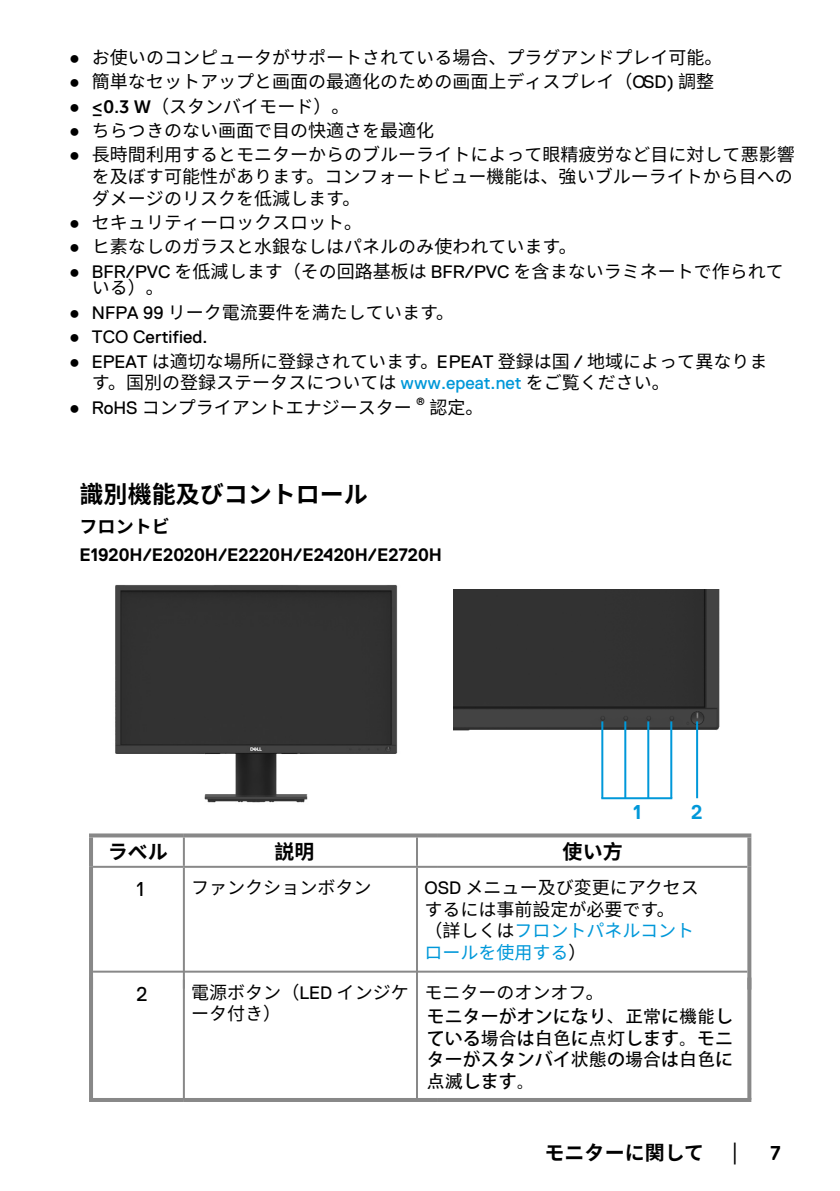
<style>
.page{position:relative;width:840px;height:1191px;background:#fff}
.page>*{position:absolute;margin:0;border:0;box-sizing:border-box;transform-origin:0 0}
.t1{font:700 24px "Noto Sans Hans";color:#000}
.t2{font:700 20px "Noto Sans Hans";color:#000}
.t3{font:700 20px "Dell Replica";color:#0098d9}
.t4{font:20px "Dell Replica";color:#000}
.t5{font:700 20px "Dell Replica";color:#000}
.t6{font:18px/21.6px "Noto Sans Hans";color:#000}
.t7{font:18px/21.6px "Adobe Heiti Std";color:#000;text-align:justify}
.t8{font:700 18px "Dell Replica";color:#000}
.t9{font:18px "Dell Replica";color:#000}
.t10{font:700 18px "Noto Sans Hans";color:#000}
.t11{font:18px "Arial";color:#000}
.t12{font:10.4px "Dell Replica";color:#000}
.s1{font-family:"Arial"}
.s2{font-family:"Dell Replica"}
.s3{font-family:"Museo Sans 700"}
.s4{font-family:"Dell Replica";color:#0098d9}
.s5{color:#0098d9}
</style>
<div class="page">
<img style="left:453px;top:590px;width:267px;height:149px">
<hr style="left:601px;top:721px;width:2px;height:77px;background:#0098d9">
<hr style="left:624px;top:721px;width:2px;height:77px;background:#0098d9">
<hr style="left:647px;top:721px;width:2px;height:77px;background:#0098d9">
<hr style="left:670px;top:721px;width:2px;height:77px;background:#0098d9">
<hr style="left:695px;top:721px;width:2px;height:77px;background:#0098d9">
<hr style="left:601px;top:797px;width:71px;height:2px;background:#0098d9">
<img style="left:115px;top:584px;width:283px;height:219px">
<svg style="left:93px;top:837px;width:654px;height:142px"></svg>
<svg style="left:89px;top:833px;width:95px;height:4px"></svg>
<hr style="left:89px;top:837px;width:4px;height:30px;background:#888">
<svg style="left:184px;top:833px;width:253px;height:4px"></svg>
<svg style="left:437px;top:833px;width:314px;height:4px"></svg>
<svg style="left:747px;top:837px;width:4px;height:30px"></svg>
<hr style="left:89px;top:867px;width:4px;height:122px;background:#888">
<svg style="left:747px;top:867px;width:4px;height:110px"></svg>
<div style="left:88px;top:977px;width:6px;height:122px;background:#888"></div>
<svg style="left:746px;top:977px;width:5px;height:121px"></svg>
<hr style="left:89px;top:1098px;width:95px;height:4px;background:#888">
<hr style="left:184px;top:1098px;width:253px;height:4px;background:#888">
<hr style="left:437px;top:1098px;width:314px;height:4px;background:#888">
<hr style="left:183px;top:837px;width:2px;height:29px;background:#888">
<hr style="left:416px;top:837px;width:2px;height:29px;background:#888">
<hr style="left:93px;top:866px;width:91px;height:2px;background:#888">
<hr style="left:184px;top:866px;width:253px;height:2px;background:#888">
<hr style="left:183px;top:868px;width:2px;height:120px;background:#888">
<hr style="left:437px;top:866px;width:310px;height:2px;background:#888">
<hr style="left:416px;top:868px;width:2px;height:120px;background:#888">
<hr style="left:93px;top:970px;width:91px;height:2px;background:#888">
<hr style="left:184px;top:970px;width:253px;height:2px;background:#888">
<hr style="left:182px;top:979px;width:3px;height:120px;background:#888">
<hr style="left:437px;top:970px;width:310px;height:2px;background:#888">
<hr style="left:415px;top:979px;width:3px;height:120px;background:#888">
<p class="t6" style="left:69px;top:47px;width:654px"><span class="s1">●</span> お使いのコンピュータがサポートされている場合、プラグアンドプレイ可能。</p>
<p class="t6" style="left:69px;top:71px;width:646px"><span class="s1">●</span> 簡単なセットアップと画面の最適化のための画面上ディスプレイ（<span class="s2">OSD)</span> 調整</p>
<p class="t6" style="left:69px;top:96px;width:281px"><span class="s1">●</span> <span class="s3">≤0.3 W</span>（スタンバイモード）。</p>
<p class="t6" style="left:69px;top:120px;width:366px"><span class="s1">●</span> ちらつきのない画面で目の快適さを最適化</p>
<p class="t6" style="left:92px;top:144px;width:704px;text-align:justify;text-indent:-23px"><span class="s1">●</span> 長時間利用するとモニターからのブルーライトによって眼精疲労など目に対して悪影響を及ぼす可能性があります。コンフォートビュー機能は、強いブルーライトから目へのダメージのリスクを低減します。</p>
<p class="t6" style="left:69px;top:212px;width:294px"><span class="s1">●</span> セキュリティーロックスロット。</p>
<p class="t6" style="left:69px;top:236px;width:508px"><span class="s1">●</span> ヒ素なしのガラスと水銀なしはパネルのみ使われています。</p>
<p class="t6" style="left:92px;top:263px;width:693px;line-height:16.4px;text-indent:-23px"><span class="s1">●</span> <span class="s2">BFR/PVC</span> を低減します（その回路基板は <span class="s2">BFR/PVC</span> を含まないラミネートで作られている）。</p>
<p class="t6" style="left:69px;top:302px;width:386px"><span class="s1">●</span> <span class="s2">NFPA 99</span> リーク電流要件を満たしています。</p>
<p class="t9" style="left:69px;top:327px;width:140px"><span class="s1">●</span> TCO Certified.</p>
<p class="t6" style="left:92px;top:350px;width:676px;text-indent:-23px"><span class="s1">●</span> <span class="s2">EPEAT</span> は適切な場所に登録されています。<span class="s2">EPEAT</span> 登録は国 <span class="s2">/</span> 地域によって異なります。国別の登録ステータスについては <span class="s4">www.epeat.net</span> をご覧ください。</p>
<p class="t6" style="left:69px;top:396px;width:344px"><span class="s1">●</span> <span class="s2">RoHS</span> コンプライアントエナジースター</p>
<p class="t12" style="left:416px;top:395px;width:10px">®</p>
<p class="t6" style="left:429px;top:396px;width:55px">認定。</p>
<h1 class="t1" style="left:80px;top:480px;width:289px">識別機能及びコントロール</h1>
<p class="t10" style="left:80px;top:516px;width:91px">フロントビ</p>
<p class="t8" style="left:80px;top:544px;width:363px">E1920H/E2020H/E2220H/E2420H/E2720H</p>
<p class="t3" style="left:632px;top:801px;width:10px">1</p>
<p class="t3" style="left:690px;top:801px;width:13px">2</p>
<p class="t2" style="left:108px;top:840px;width:62px">ラベル</p>
<p class="t2" style="left:274px;top:840px;width:41px">説明</p>
<p class="t2" style="left:562px;top:840px;width:61px">使い方</p>
<p class="t4" style="left:136px;top:877px;width:9px">1</p>
<p class="t6" style="left:191px;top:877px;width:182px">ファンクションボタン</p>
<p class="t6" style="left:424px;top:877px;width:276px"><span class="s2">OSD</span> メニュー及び変更にアクセスするには事前設定が必要です。<br>（詳しくは<span class="s5">フロントパネルコントロールを使用する</span>）</p>
<p class="t4" style="left:136px;top:982px;width:12px">2</p>
<p class="t6" style="left:191px;top:981px;width:219px">電源ボタン（<span class="s2">LED</span> インジケータ付き）</p>
<p class="t6" style="left:424px;top:981px;width:181px">モニターのオンオフ。</p>
<p class="t7" style="left:426px;top:1006px;width:307px">モニターがオンになり、正常に機能している場合は白色に点灯します。モニターがスタンバイ状態の場合は白色に点滅します。</p>
<p class="t2" style="left:544px;top:1141px;width:161px">モニターに関して</p>
<p class="t11" style="left:729px;top:1140px;width:13px">│</p>
<p class="t5" style="left:769px;top:1142px;width:12px">7</p>
</div>
